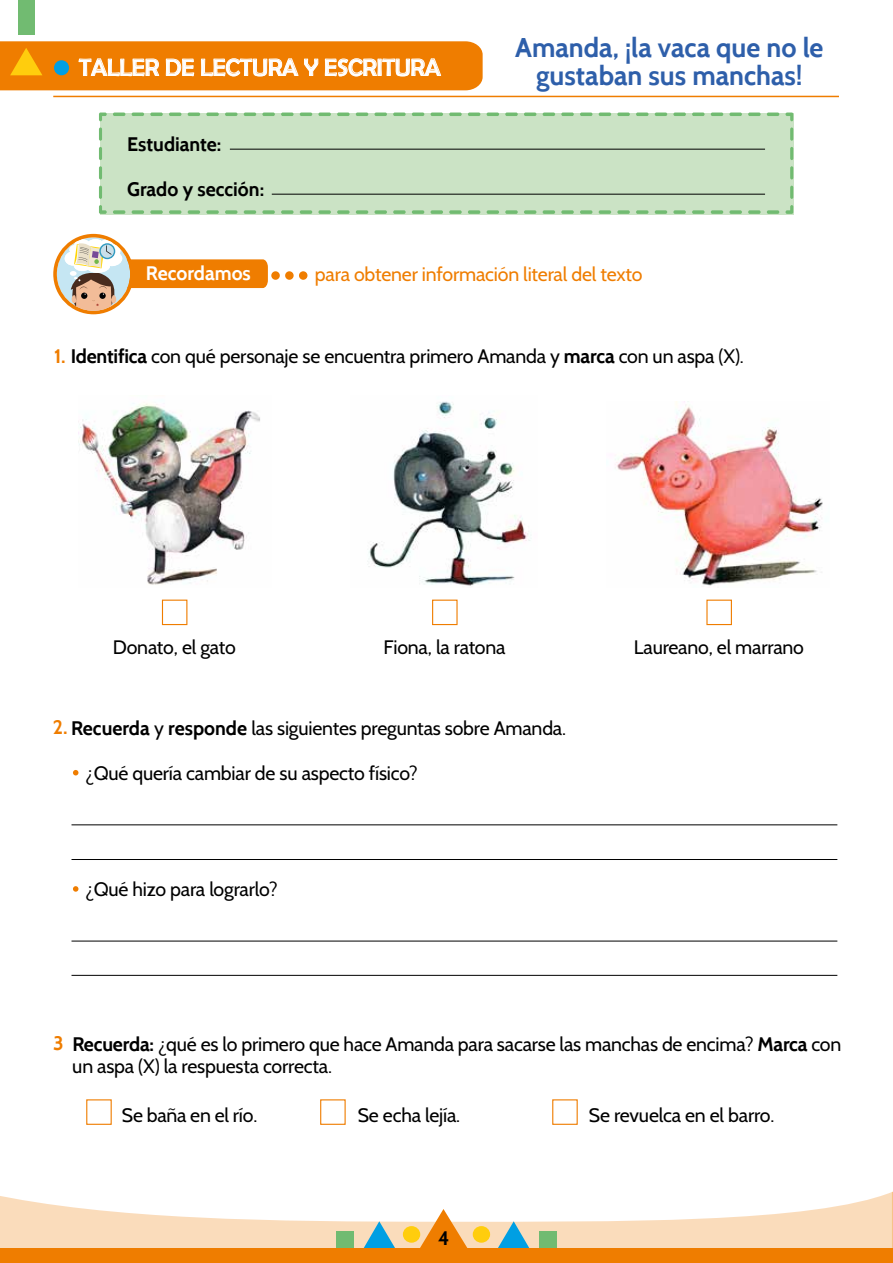
<style>
.page{position:relative;width:893px;height:1263px;background:#fff}
.page>*{position:absolute;margin:0;border:0;box-sizing:border-box;transform-origin:0 0}
.t1{font:700 27px/28.5px "Cabin";color:#2e5faa;text-align:center}
.t2{font:24px "Berlin Sans FB";color:#fff}
.t3{font:19.5px/22.5px "Cabin";letter-spacing:-.01em;color:#000}
.t4{font:19.5px "Cabin";letter-spacing:-.01em;color:#ef7d00}
.t5{font:700 19.5px "Cabin";color:#000}
.t6{font:700 19.5px "Cabin";color:#fff}
.s1{font-weight:700;color:#ef7d00}
.s2{font-weight:700}
</style>
<div class="page">
<svg style="left:0;top:1192px;width:892px;height:57px;fill:#fadcbb"></svg>
<div style="left:403px;top:1226px;width:17px;height:17px;background:#ffcd0d;border-radius:50%"></div>
<svg style="left:363px;top:1221px;width:33px;height:28px"></svg>
<div style="left:336px;top:1231px;width:18px;height:18px;background:#71bb71"></div>
<div style="left:473px;top:1226px;width:17px;height:17px;background:#ffcd0d;border-radius:50%"></div>
<svg style="left:497px;top:1221px;width:33px;height:28px"></svg>
<div style="left:539px;top:1231px;width:18px;height:18px;background:#71bb71"></div>
<div style="left:0;top:1249px;width:893px;height:14px;background:#ef7d00"></div>
<svg style="left:892px;top:1192px;width:1px;height:57px"></svg>
<svg style="left:411px;top:1209px;width:65px;height:40px"></svg>
<div style="left:271px;top:271px;width:9px;height:9px;background:#ef7d00;border-radius:50%"></div>
<div style="left:285px;top:271px;width:9px;height:9px;background:#ef7d00;border-radius:50%"></div>
<div style="left:299px;top:271px;width:8px;height:9px;background:#ef7d00;border-radius:50%"></div>
<svg style="left:0;top:41px;width:483px;height:49px;background:#ee8a18"></svg>
<hr style="left:53px;top:96px;width:786px;height:1px;background:#ef7d00">
<div style="left:18px;top:0;width:17px;height:35px;background:#71bb71"></div>
<svg style="left:53px;top:234px;width:215px;height:80px"></svg>
<div style="left:100px;top:113px;width:693px;height:102px;background:#cbe3c5"></div>
<svg style="left:99px;top:205px;width:8px;height:9px"></svg>
<svg style="left:113px;top:210px;width:666px;height:4px"></svg>
<svg style="left:785px;top:205px;width:8px;height:9px"></svg>
<svg style="left:790px;top:186px;width:3px;height:13px"></svg>
<svg style="left:790px;top:166px;width:3px;height:13px"></svg>
<svg style="left:790px;top:147px;width:3px;height:13px"></svg>
<hr style="left:790px;top:127px;width:3px;height:14px;background:#71bb71;border-radius:2px">
<svg style="left:785px;top:113px;width:8px;height:8px"></svg>
<svg style="left:113px;top:113px;width:666px;height:3px"></svg>
<svg style="left:99px;top:113px;width:8px;height:8px"></svg>
<svg style="left:99px;top:186px;width:3px;height:13px"></svg>
<svg style="left:99px;top:166px;width:3px;height:13px"></svg>
<svg style="left:99px;top:147px;width:3px;height:13px"></svg>
<hr style="left:99px;top:127px;width:3px;height:14px;background:#71bb71;border-radius:2px">
<hr style="left:230px;top:149px;width:535px;height:1px;background:#000">
<hr style="left:272px;top:194px;width:493px;height:1px;background:#000">
<hr style="left:72px;top:824px;width:765px;height:1px;background:#000">
<hr style="left:72px;top:859px;width:765px;height:1px;background:#000">
<hr style="left:72px;top:941px;width:765px;height:1px;background:#000">
<hr style="left:72px;top:975px;width:765px;height:1px;background:#000">
<svg style="left:73px;top:770px;width:5px;height:5px"></svg>
<svg style="left:73px;top:886px;width:5px;height:6px"></svg>
<div style="left:86px;top:1099px;width:26px;height:26px;border:1px solid #ef7d00"></div>
<div style="left:320px;top:1099px;width:26px;height:26px;border:1px solid #ef7d00"></div>
<div style="left:552px;top:1099px;width:26px;height:26px;border:1px solid #ef7d00"></div>
<div style="left:162px;top:600px;width:25px;height:25px;border:1px solid #ef7d00"></div>
<div style="left:432px;top:600px;width:26px;height:25px;border:1px solid #ef7d00"></div>
<div style="left:706px;top:600px;width:26px;height:25px;border:1px solid #ef7d00"></div>
<img style="left:78px;top:403px;width:182px;height:182px">
<img style="left:615px;top:402px;width:208px;height:184px">
<img style="left:367px;top:401px;width:163px;height:185px">
<p class="t2" style="left:79px;top:54px;width:363px">TALLER DE LECTURA Y ESCRITURA</p>
<p class="t5" style="left:127px;top:132px;width:96px">Estudiante:</p>
<p class="t5" style="left:127px;top:177px;width:139px">Grado y sección:</p>
<h1 class="t1" style="left:515px;top:33px;width:310px">Amanda, ¡la vaca que no le gustaban sus manchas!</h1>
<p class="t6" style="left:146px;top:261px;width:106px">Recordamos</p>
<p class="t4" style="left:315px;top:262px;width:329px">para obtener información literal del texto</p>
<p class="t3" style="left:54px;top:344px;width:691px"><span class="s1">1.</span> <span class="s2">Identifica</span> con qué personaje se encuentra primero Amanda y <span class="s2">marca</span> con un aspa (X).</p>
<p class="t3" style="left:113px;top:636px;width:125px">Donato, el gato</p>
<p class="t3" style="left:384px;top:636px;width:123px">Fiona, la ratona</p>
<p class="t3" style="left:634px;top:636px;width:172px">Laureano, el marrano</p>
<p class="t3" style="left:53px;top:717px;width:515px"><span class="s1">2.</span> <span class="s2">Recuerda</span> y <span class="s2">responde</span> las siguientes preguntas sobre Amanda.</p>
<p class="t3" style="left:85px;top:761px;width:334px">¿Qué quería cambiar de su aspecto físico?</p>
<p class="t3" style="left:85px;top:878px;width:194px">¿Qué hizo para lograrlo?</p>
<p class="t3" style="left:72px;top:1032px;width:770px;text-indent:-19px"><span class="s1">3</span> <span class="s2">Recuerda:</span> ¿qué es lo primero que hace Amanda para sacarse las manchas de encima? <span class="s2">Marca</span> con un aspa (X) la respuesta correcta.</p>
<p class="t3" style="left:122px;top:1103px;width:137px">Se baña en el río.</p>
<p class="t3" style="left:358px;top:1103px;width:104px">Se echa lejía.</p>
<p class="t3" style="left:589px;top:1103px;width:187px">Se revuelca en el barro.</p>
<p class="t5" style="left:438px;top:1226px;width:13px">4</p>
</div>
